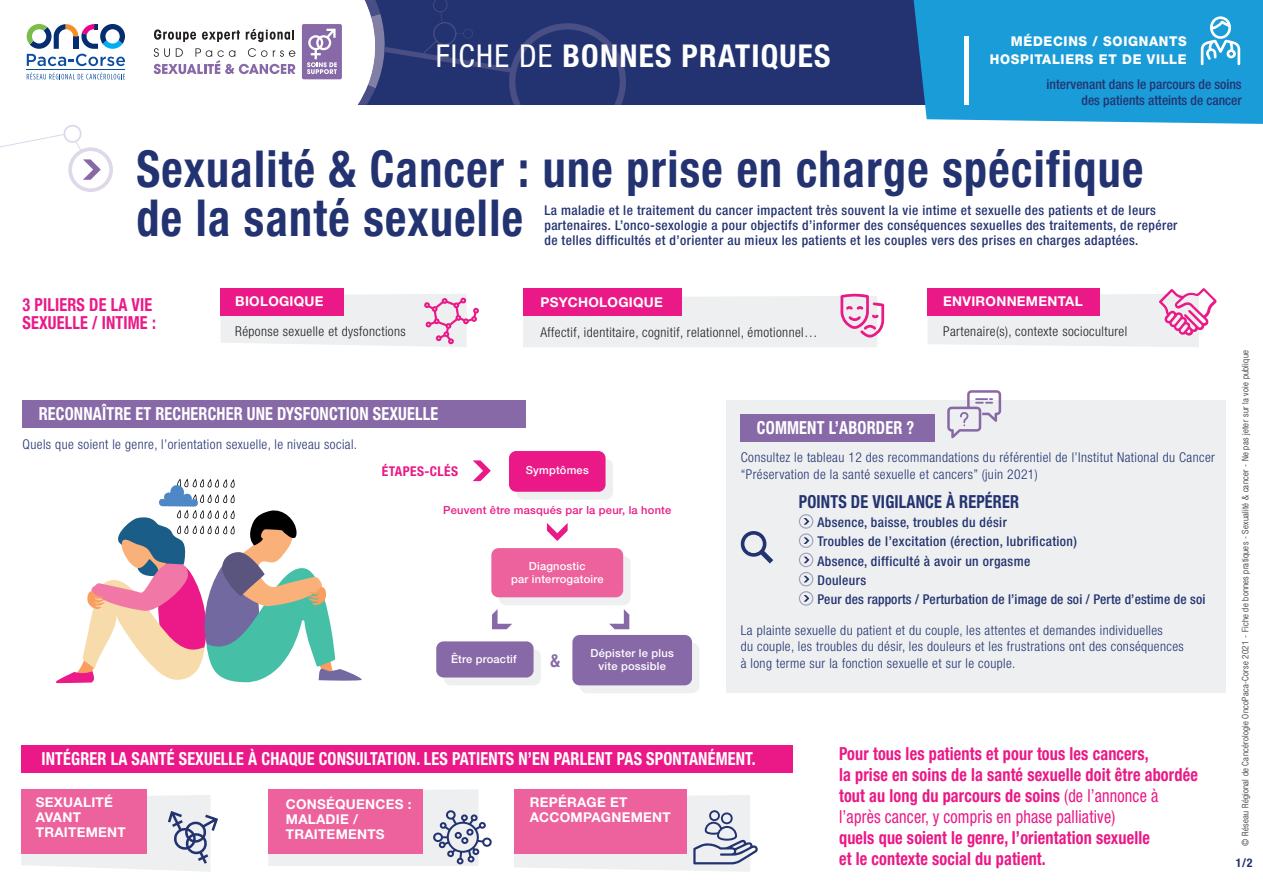
<style>
.page{position:relative;width:1263px;height:893px;background:#fff}
.page>*{position:absolute;margin:0;border:0;box-sizing:border-box;transform-origin:0 0}
.t1{font:700 condensed 51px/48.8px "Helvetica Neue LT Std";letter-spacing:.03em;color:#233371;scale:.9 1}
.t2{font:700 condensed 31.5px "Helvetica Neue LT Std";letter-spacing:.04em;color:#fff}
.t3{font:700 condensed 18px/21px "Helvetica Neue LT Std";letter-spacing:.01em;color:#ea1987;scale:.9 1}
.t4{font:700 condensed 18px "Helvetica Neue LT Std";letter-spacing:.01em;color:#fff;scale:.9 1}
.t5{font:700 condensed 18px "Helvetica Neue LT Std";letter-spacing:.01em;color:#233371;scale:.9 1}
.t6{font:700 condensed 18px "Helvetica Neue LT Std";color:#8869a7;scale:.9 1}
.t7{font:500 condensed 13.5px/19.2px "Helvetica Neue LT Std";letter-spacing:.03em;color:#233371}
.t8{font:300 condensed 13.5px/16.5px "Helvetica Neue LT Std";letter-spacing:.03em;color:#233371}
.t9{font:700 13.5px/15px "Helvetica Neue LT Std";letter-spacing:.02em;color:#fff}
.t10{font:300 condensed 13.5px "Helvetica Neue LT Std";letter-spacing:.03em;color:#231f20}
.t11{font:500 condensed 13.5px/16px "Helvetica Neue LT Std";color:#233371;text-align:right}
.t12{font:800 13.5px/18px "Helvetica Neue LT Std";letter-spacing:.05em;color:#fff;text-align:right;scale:.96 1}
.t13{font:700 condensed 13.5px "Helvetica Neue LT Std";letter-spacing:.03em;color:#ea1987}
.t14{font:700 condensed 12px "Helvetica Neue LT Std";color:#233371}
.t15{font:500 11.1px/13.4px "Helvetica Neue LT Std";letter-spacing:.02em;color:#fff;text-align:center}
.t16{font:500 11.1px "Helvetica Neue LT Std";letter-spacing:.02em;color:#ea1987}
.t17{font:300 condensed 9px "Helvetica Neue LT Std";letter-spacing:.03em;color:#231f20}
.s1{font-weight:400}
</style>
<div class="page">
<div style="left:0;top:0;width:1263px;height:105px;background:#233371"></div>
<div style="left:68px;top:147px;width:45px;height:45px;border:4px solid #dfd8e9;border-radius:50%"></div>
<svg style="left:0;top:124px;width:101px;height:56px"></svg>
<div style="left:221px;top:288px;width:123px;height:27px;background:#ea1987"></div>
<div style="left:523px;top:288px;width:159px;height:27px;background:#ea1987"></div>
<svg style="left:56px;top:478px;width:306px;height:206px"></svg>
<div style="left:516px;top:459px;width:97px;height:41px;background:#edeff0;border-radius:7px"></div>
<div style="left:580px;top:643px;width:119px;height:50px;background:#edeff0;border-radius:7px"></div>
<div style="left:444px;top:649px;width:97px;height:36px;background:#edeff0;border-radius:7px"></div>
<div style="left:499px;top:556px;width:132px;height:49px;background:#edeff0;border-radius:7px"></div>
<div style="left:509px;top:451px;width:96px;height:41px;background:#ea1987;border-radius:7px"></div>
<div style="left:572px;top:635px;width:120px;height:50px;background:#8869a7;border-radius:7px"></div>
<div style="left:436px;top:641px;width:98px;height:36px;background:#8869a7;border-radius:7px"></div>
<div style="left:491px;top:548px;width:132px;height:49px;background:#ed619c;border-radius:7px"></div>
<svg style="left:547px;top:523px;width:21px;height:18px"></svg>
<svg style="left:473px;top:460px;width:18px;height:21px"></svg>
<svg style="left:492px;top:609px;width:20px;height:20px"></svg>
<svg style="left:609px;top:609px;width:20px;height:20px"></svg>
<div style="left:23px;top:401px;width:503px;height:27px;background:#8869a7"></div>
<div style="left:727px;top:401px;width:499px;height:292px;background:#edeff0"></div>
<svg style="left:799px;top:514px;width:14px;height:92px"></svg>
<div style="left:741px;top:414px;width:194px;height:28px;background:#8869a7"></div>
<svg style="left:927px;top:288px;width:290px;height:59px;background:#eda9ce"></svg>
<svg style="left:523px;top:294px;width:361px;height:53px"></svg>
<svg style="left:221px;top:294px;width:258px;height:53px"></svg>
<div style="left:21px;top:746px;width:772px;height:27px;background:#ea1987"></div>
<div style="left:21px;top:789px;width:126px;height:64px;background:#ed619c"></div>
<div style="left:514px;top:789px;width:173px;height:64px;background:#ed619c"></div>
<svg style="left:21px;top:795px;width:197px;height:77px"></svg>
<svg style="left:268px;top:789px;width:224px;height:77px;background:#e493b9"></svg>
<svg style="left:514px;top:795px;width:244px;height:77px"></svg>
<svg style="left:0;top:0;width:626px;height:105px"></svg>
<svg style="left:947px;top:390px;width:54px;height:48px"></svg>
<svg style="left:740px;top:531px;width:33px;height:32px"></svg>
<svg style="left:913px;top:0;width:350px;height:124px;background:#239dd7"></svg>
<div style="left:964px;top:37px;width:5px;height:68px;background:#fff"></div>
<h2 class="t2" style="left:436px;top:37px;width:396px"><span class="s1">FICHE DE</span> BONNES PRATIQUES</h2>
<p class="t12" style="left:990px;top:32px;width:207px">MÉDECINS / SOIGNANTS<br>HOSPITALIERS ET DE VILLE</p>
<p class="t11" style="left:1047px;top:76px;width:197px">intervenant dans le parcours de soins des patients atteints de cancer</p>
<h1 class="t1" style="left:136px;top:144px;width:1120px">Sexualité &amp; Cancer : une prise en charge spécifique de la santé sexuelle</h1>
<p class="t7" style="left:544px;top:203px;width:635px;line-height:15px">La maladie et le traitement du cancer impactent très souvent la vie intime et sexuelle des patients et de leurs partenaires. L’onco-sexologie a pour objectifs d’informer des conséquences sexuelles des traitements, de repérer de telles difficultés et d’orienter au mieux les patients et les couples vers des prises en charges adaptées.</p>
<h3 class="t3" style="left:23px;top:295px;width:150px;line-height:18px">3 PILIERS DE LA VIE<br>SEXUELLE / INTIME :</h3>
<p class="t9" style="left:235px;top:293px;width:90px">BIOLOGIQUE</p>
<p class="t10" style="left:235px;top:323px;width:172px">Réponse sexuelle et dysfonctions</p>
<p class="t9" style="left:540px;top:295px;width:124px">PSYCHOLOGIQUE</p>
<p class="t10" style="left:540px;top:325px;width:279px">Affectif, identitaire, cognitif, relationnel, émotionnel…</p>
<p class="t9" style="left:943px;top:293px;width:141px">ENVIRONNEMENTAL</p>
<p class="t10" style="left:943px;top:323px;width:185px">Partenaire(s), contexte socioculturel</p>
<h3 class="t4" style="left:39px;top:403px;width:445px">RECONNAÎTRE ET RECHERCHER UNE DYSFONCTION SEXUELLE</h3>
<p class="t8" style="left:23px;top:435px;width:336px">Quels que soient le genre, l’orientation sexuelle, le niveau social.</p>
<p class="t13" style="left:382px;top:463px;width:78px">ÉTAPES-CLÉS</p>
<p class="t15" style="left:526px;top:463px;width:65px">Symptômes</p>
<p class="t16" style="left:443px;top:503px;width:230px">Peuvent être masqués par la peur, la honte</p>
<p class="t15" style="left:511px;top:559px;width:94px">Diagnostic<br>par interrogatoire</p>
<p class="t15" style="left:451px;top:652px;width:67px">Être proactif</p>
<p class="t15" style="left:591px;top:646px;width:85px">Dépister le plus vite possible</p>
<h3 class="t6" style="left:550px;top:650px;width:12px">&amp;</h3>
<h3 class="t4" style="left:757px;top:417px;width:176px">COMMENT L’ABORDER ?</h3>
<p class="t8" style="left:741px;top:449px;width:476px">Consultez le tableau 12 des recommandations du référentiel de l’Institut National du Cancer “Préservation de la santé sexuelle et cancers” (juin 2021)</p>
<h3 class="t5" style="left:799px;top:491px;width:246px">POINTS DE VIGILANCE À REPÉRER</h3>
<p class="t7" style="left:817px;top:513px;width:390px">Absence, baisse, troubles du désir<br>Troubles de l’excitation (érection, lubrification)<br>Absence, difficulté à avoir un orgasme<br>Douleurs<br>Peur des rapports / Perturbation de l’image de soi / Perte d’estime de soi</p>
<p class="t8" style="left:741px;top:622px;width:444px">La plainte sexuelle du patient et du couple, les attentes et demandes individuelles<br>du couple, les troubles du désir, les douleurs et les frustrations ont des conséquences à long terme sur la fonction sexuelle et sur le couple.</p>
<h3 class="t4" style="left:42px;top:748px;width:795px">INTÉGRER LA SANTÉ SEXUELLE À CHAQUE CONSULTATION. LES PATIENTS N’EN PARLENT PAS SPONTANÉMENT.</h3>
<p class="t9" style="left:36px;top:794px;width:91px">SEXUALITÉ<br>AVANT<br>TRAITEMENT</p>
<p class="t9" style="left:530px;top:794px;width:143px">REPÉRAGE ET<br>ACCOMPAGNEMENT</p>
<p class="t9" style="left:286px;top:796px;width:127px">CONSÉQUENCES :<br>MALADIE /<br>TRAITEMENTS</p>
<h3 class="t3" style="left:839px;top:743px;width:400px">Pour tous les patients et pour tous les cancers,<br>la prise en soins de la santé sexuelle doit être abordée tout au long du parcours de soins <span class="s1">(de l’annonce à l’après cancer, y compris en phase palliative)</span></h3>
<h3 class="t3" style="left:839px;top:827px;width:347px">quels que soient le genre, l’orientation sexuelle et le contexte social du patient.</h3>
<p class="t17" style="left:1240px;top:846px;width:497px;rotate:-90deg">© Réseau Régional de Cancérologie OncoPaca-Corse 2021 - Fiche de bonnes pratiques - Sexualité &amp; cancer - Ne pas jeter sur la voie publique</p>
<p class="t14" style="left:1236px;top:855px;width:18px">1/2</p>
</div>
